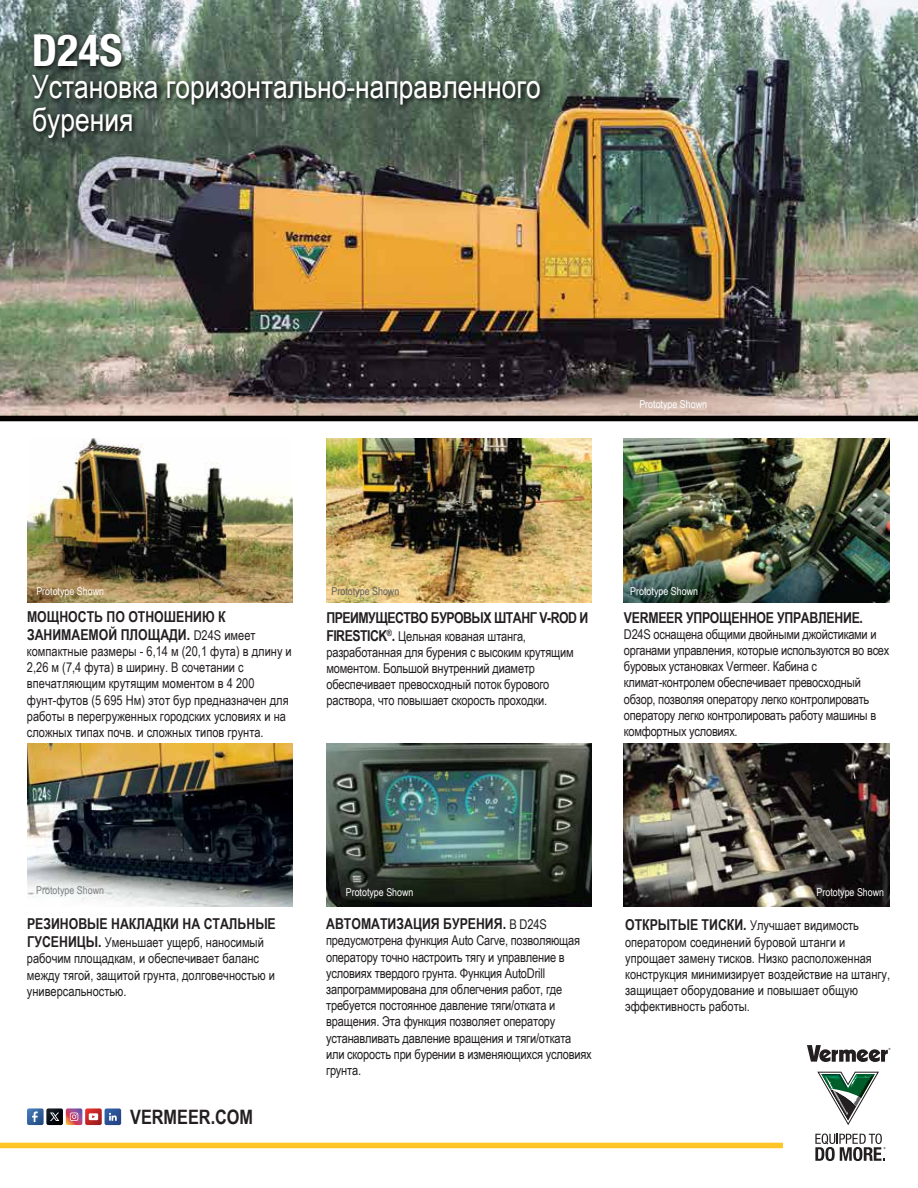
<style>
.page{position:relative;width:918px;height:1188px;background:#fff}
.page>*{position:absolute;margin:0;border:0;box-sizing:border-box;transform-origin:0 0}
.t1{font:700 condensed 44.25px "Helvetica Neue LT Std";color:#fff}
.t2{font:32.25px/33px "Arial Narrow";color:#fff}
.t3{font:700 19.8px "Arial Narrow";color:#231f20}
.t4{font:700 15px/18px "Arial Narrow";color:#231f20}
.t5{font:700 15px "Arial Narrow";letter-spacing:-.035em;color:#231f20}
.t6{font:700 15px "Arial Narrow";letter-spacing:-.02em;color:#231f20}
.t7{font:13.5px/16.2px "Arial Narrow";letter-spacing:-.015em;color:#231f20}
.t8{font:10.8px "Arial Narrow";color:#fff}
.t9{font:10.8px "Arial Narrow";color:#7c8081}
.t10{font:10.8px "Arial Narrow";color:#5f6062}
.s1{font-weight:400;font-size:13.5px}
.s2{font-weight:700;font-size:15px}
</style>
<div class="page">
<svg style="left:807px;top:1045px;width:83px;height:17px"></svg>
<svg style="left:815px;top:1134px;width:71px;height:27px"></svg>
<svg style="left:817px;top:1072px;width:62px;height:53px"></svg>
<div style="left:0;top:1143px;width:783px;height:5px;background:#ffc425"></div>
<img style="left:0;top:0;width:918px;height:416px">
<div style="left:0;top:416px;width:918px;height:5px;background:#030000"></div>
<img style="left:28px;top:66px;width:531px;height:85px">
<img style="left:26px;top:25px;width:107px;height:62px">
<img style="left:27px;top:439px;width:266px;height:164px">
<img style="left:27px;top:744px;width:266px;height:162px">
<img style="left:326px;top:744px;width:266px;height:162px">
<img style="left:624px;top:744px;width:266px;height:162px">
<img style="left:326px;top:439px;width:266px;height:164px">
<img style="left:624px;top:439px;width:266px;height:164px">
<svg style="left:27px;top:1108px;width:94px;height:17px;background:#87718a"></svg>
<h1 class="t1" style="left:32px;top:24px;width:92px">D24S</h1>
<h2 class="t2" style="left:32px;top:69px;width:510px">Установка горизонтально-направленного бурения</h2>
<p class="t8" style="left:639px;top:396px;width:69px">Prototype Shown</p>
<p class="t8" style="left:36px;top:584px;width:69px">Prototype Shown</p>
<p class="t4" style="left:27px;top:607px;width:230px">МОЩНОСТЬ ПО ОТНОШЕНИЮ К<br>ЗАНИМАЕМОЙ ПЛОЩАДИ. <span class="s1">D24S имеет</span></p>
<p class="t7" style="left:27px;top:643px;width:266px">компактные размеры - 6,14 м (20,1 фута) в длину и 2,26 м (7,4 фута) в ширину. В сочетании с впечатляющим крутящим моментом в 4 200 фунт-футов (5 695 Нм) этот бур предназначен для работы в перегруженных городских условиях и на сложных типах почв. и сложных типов грунта.</p>
<p class="t10" style="left:332px;top:584px;width:69px">Prototype Shown</p>
<p class="t8" style="left:630px;top:584px;width:69px">Prototype Shown</p>
<p class="t6" style="left:624px;top:606px;width:241px">VERMEER УПРОЩЕННОЕ УПРАВЛЕНИЕ.</p>
<p class="t7" style="left:624px;top:625px;width:267px">D24S оснащена общими двойными джойстиками и органами управления, которые используются во всех буровых установках Vermeer. Кабина с климат-контролем обеспечивает превосходный обзор, позволяя оператору легко контролировать оператору легко контролировать работу машины в комфортных условиях.</p>
<p class="t5" style="left:326px;top:606px;width:264px">ПРЕИМУЩЕСТВО БУРОВЫХ ШТАНГ V-ROD И</p>
<p class="t7" style="left:326px;top:627px;width:249px"><span class="s2">FIRESTICK</span><sup>®</sup><span class="s2">.</span> Цельная кованая штанга, разработанная для бурения с высоким крутящим моментом. Большой внутренний диаметр обеспечивает превосходный поток бурового раствора, что повышает скорость проходки.</p>
<p class="t9" style="left:36px;top:882px;width:69px">Prototype Shown</p>
<p class="t8" style="left:346px;top:884px;width:69px">Prototype Shown</p>
<p class="t8" style="left:816px;top:884px;width:69px">Prototype Shown</p>
<p class="t4" style="left:27px;top:914px;width:250px">РЕЗИНОВЫЕ НАКЛАДКИ НА СТАЛЬНЫЕ</p>
<p class="t7" style="left:27px;top:934px;width:250px"><span class="s2">ГУСЕНИЦЫ.</span> Уменьшает ущерб, наносимый рабочим площадкам, и обеспечивает баланс между тягой, защитой грунта, долговечностью и универсальностью.</p>
<h3 class="t3" style="left:130px;top:1102px;width:125px">VERMEER.COM</h3>
<p class="t4" style="left:326px;top:914px;width:222px">АВТОМАТИЗАЦИЯ БУРЕНИЯ. <span class="s1">В D24S</span></p>
<p class="t7" style="left:326px;top:932px;width:267px">предусмотрена функция Auto Carve, позволяющая оператору точно настроить тягу и управление в условиях твердого грунта. Функция AutoDrill запрограммирована для облегчения работ, где требуется постоянное давление тяги/отката и вращения. Эта функция позволяет оператору устанавливать давление вращения и тяги/отката или скорость при бурении в изменяющихся условиях грунта.</p>
<p class="t7" style="left:625px;top:917px;width:266px"><span class="s2">ОТКРЫТЫЕ ТИСКИ.</span> Улучшает видимость оператором соединений буровой штанги и упрощает замену тисков. Низко расположенная конструкция минимизирует воздействие на штангу, защищает оборудование и повышает общую эффективность работы.</p>
</div>
